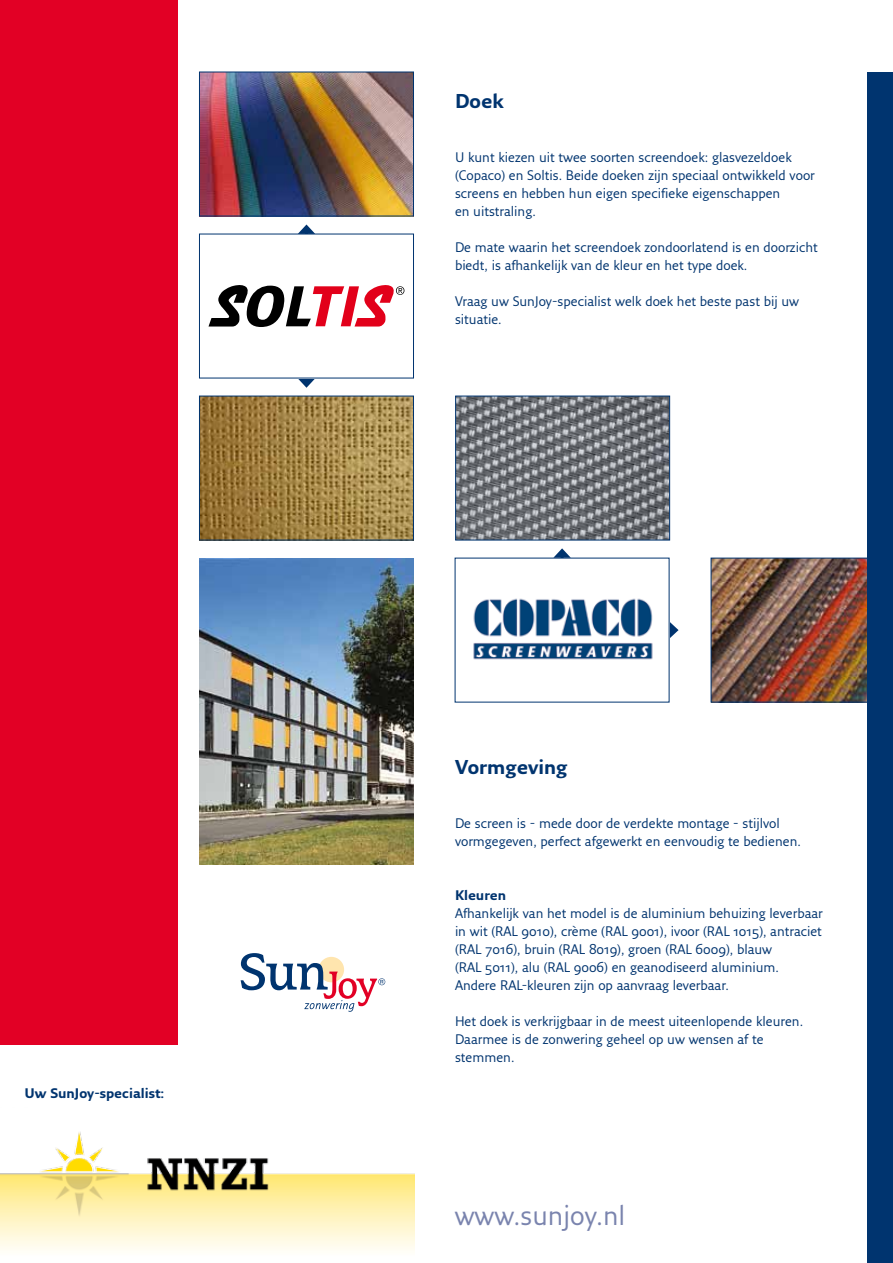
<style>
.page{position:relative;width:893px;height:1263px;background:#fff}
.page>*{position:absolute;margin:0;border:0;box-sizing:border-box;transform-origin:0 0}
.t1{font:27px "Fresco Sans";color:#7a84ae}
.t2{font:700 19.5px "Fresco Sans";color:#00346f}
.t3{font:13.5px/18px "Fresco Sans";color:#00346f}
.t4{font:700 13.5px "Fresco Sans";color:#00346f}
</style>
<div class="page">
<svg style="left:669px;top:621px;width:9px;height:18px"></svg>
<svg style="left:553px;top:548px;width:18px;height:10px"></svg>
<svg style="left:298px;top:378px;width:17px;height:10px"></svg>
<svg style="left:298px;top:224px;width:17px;height:10px"></svg>
<div style="left:0;top:0;width:177px;height:1044px;background:#e20025"></div>
<svg style="left:208px;top:285px;width:196px;height:42px"></svg>
<div style="left:199px;top:234px;width:215px;height:144px;border:1px solid #00346f"></div>
<img style="left:201px;top:398px;width:211px;height:140px">
<div style="left:199px;top:396px;width:215px;height:144px;border:1px solid #00346f"></div>
<img style="left:201px;top:74px;width:211px;height:140px">
<div style="left:199px;top:72px;width:215px;height:144px;border:1px solid #00346f"></div>
<img style="left:473px;top:598px;width:180px;height:62px">
<img style="left:713px;top:560px;width:154px;height:140px">
<div style="left:711px;top:558px;width:182px;height:144px;border:1px solid #00346f"></div>
<div style="left:867px;top:72px;width:26px;height:1191px;background:#00346f"></div>
<svg style="left:241px;top:953px;width:144px;height:59px"></svg>
<img style="left:199px;top:558px;width:215px;height:306px">
<img style="left:457px;top:398px;width:211px;height:140px">
<div style="left:455px;top:396px;width:215px;height:144px;border:1px solid #00346f"></div>
<img style="left:0;top:1132px;width:414px;height:118px">
<p class="t4" style="left:24px;top:1085px;width:141px">Uw SunJoy-specialist:</p>
<h2 class="t2" style="left:455px;top:89px;width:51px">Doek</h2>
<p class="t3" style="left:455px;top:148px;width:361px">U kunt kiezen uit twee soorten screendoek: glasvezeldoek (Copaco) en Soltis. Beide doeken zijn speciaal ontwikkeld voor screens en hebben hun eigen specifieke eigenschappen<br>en uitstraling.</p>
<p class="t3" style="left:455px;top:238px;width:364px">De mate waarin het screendoek zondoorlatend is en doorzicht biedt, is afhankelijk van de kleur en het type doek.</p>
<p class="t3" style="left:455px;top:292px;width:346px">Vraag uw SunJoy-specialist welk doek het beste past bij uw situatie.</p>
<h2 class="t2" style="left:455px;top:755px;width:114px">Vormgeving</h2>
<p class="t3" style="left:455px;top:814px;width:347px">De screen is - mede door de verdekte montage - stijlvol vormgegeven, perfect afgewerkt en eenvoudig te bedienen.</p>
<p class="t4" style="left:455px;top:887px;width:53px">Kleuren</p>
<p class="t3" style="left:455px;top:904px;width:369px">Afhankelijk van het model is de aluminium behuizing leverbaar in wit (RAL 9010), crème (RAL 9001), ivoor (RAL 1015), antraciet (RAL 7016), bruin (RAL 8019), groen (RAL 6009), blauw<br>(RAL 5011), alu (RAL 9006) en geanodiseerd aluminium.<br>Andere RAL-kleuren zijn op aanvraag leverbaar.</p>
<p class="t3" style="left:455px;top:1012px;width:350px">Het doek is verkrijgbaar in de meest uiteenlopende kleuren.<br>Daarmee is de zonwering geheel op uw wensen af te stemmen.</p>
<h1 class="t1" style="left:455px;top:1198px;width:172px">www.sunjoy.nl</h1>
</div>
